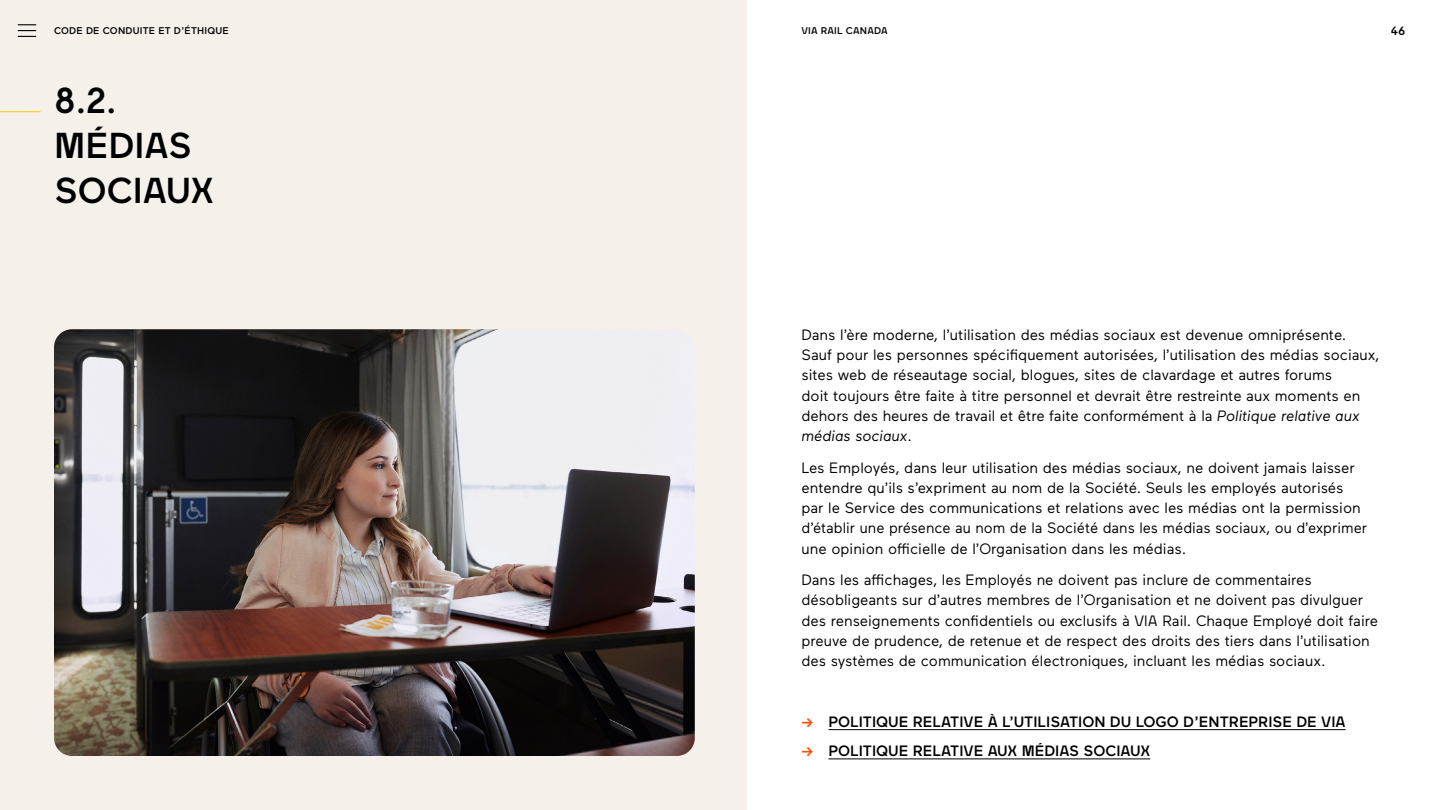
<style>
.page{position:relative;width:1440px;height:810px;background:#fff}
.page>*{position:absolute;margin:0;border:0;box-sizing:border-box;transform-origin:0 0}
.Titre_2024___Section_8{font:500 36px/45px "Maax VIA";color:#000}
.TEXTE_2024{font:15px/20.2px "Maax VIA";color:#000}
.Sous-titre_2024{font:500 15px "Maax VIA";color:#000}
.t1{font:500 12px "Maax VIA";color:#000}
.t2{font:500 9.75px "Maax VIA";letter-spacing:.02em;color:#000}
.s1{font-style:italic}
.s2{color:#fe5000}
</style>
<div class="page">
<div style="left:0;top:0;width:747px;height:810px;background:#f5f0ea"></div>
<svg style="left:18px;top:24px;width:18px;height:13px"></svg>
<hr style="left:828px;top:729px;width:518px;height:1px;background:#000">
<hr style="left:828px;top:759px;width:322px;height:1px;background:#000">
<hr style="left:0;top:111px;width:40px;height:1px;background:#fc0">
<img style="left:54px;top:329px;width:641px;height:427px">
<p class="t2" style="left:54px;top:24px;width:176px">CODE DE CONDUITE ET D’ÉTHIQUE</p>
<p class="t2" style="left:802px;top:24px;width:88px">VIA RAIL CANADA</p>
<p class="t1" style="left:1391px;top:23px;width:16px">46</p>
<p class="Titre_2024___Section_8" style="left:54px;top:76px;width:162px">8.2.<br>MÉDIAS<br>SOCIAUX</p>
<p class="TEXTE_2024" style="left:801px;top:323px;width:580px">Dans l’ère moderne, l’utilisation des médias sociaux est devenue omniprésente.<br>Sauf pour les personnes spécifiquement autorisées, l’utilisation des médias sociaux, sites web de réseautage social, blogues, sites de clavardage et autres forums<br>doit toujours être faite à titre personnel et devrait être restreinte aux moments en dehors des heures de travail et être faite conformément à la <span class="s1">Politique relative aux médias sociaux</span>.</p>
<p class="TEXTE_2024" style="left:802px;top:456px;width:567px">Les Employés, dans leur utilisation des médias sociaux, ne doivent jamais laisser entendre qu’ils s’expriment au nom de la Société. Seuls les employés autorisés par le Service des communications et relations avec les médias ont la permission d’établir une présence au nom de la Société dans les médias sociaux, ou d’exprimer une opinion officielle de l’Organisation dans les médias.</p>
<p class="TEXTE_2024" style="left:802px;top:569px;width:578px">Dans les affichages, les Employés ne doivent pas inclure de commentaires désobligeants sur d’autres membres de l’Organisation et ne doivent pas divulguer des renseignements confidentiels ou exclusifs à VIA Rail. Chaque Employé doit faire preuve de prudence, de retenue et de respect des droits des tiers dans l’utilisation des systèmes de communication électroniques, incluant les médias sociaux.</p>
<p class="Sous-titre_2024" style="left:802px;top:711px;width:546px"><span class="s2">→</span> POLITIQUE RELATIVE À L’UTILISATION DU LOGO D’ENTREPRISE DE VIA</p>
<p class="Sous-titre_2024" style="left:802px;top:740px;width:350px"><span class="s2">→</span> POLITIQUE RELATIVE AUX MÉDIAS SOCIAUX</p>
</div>
